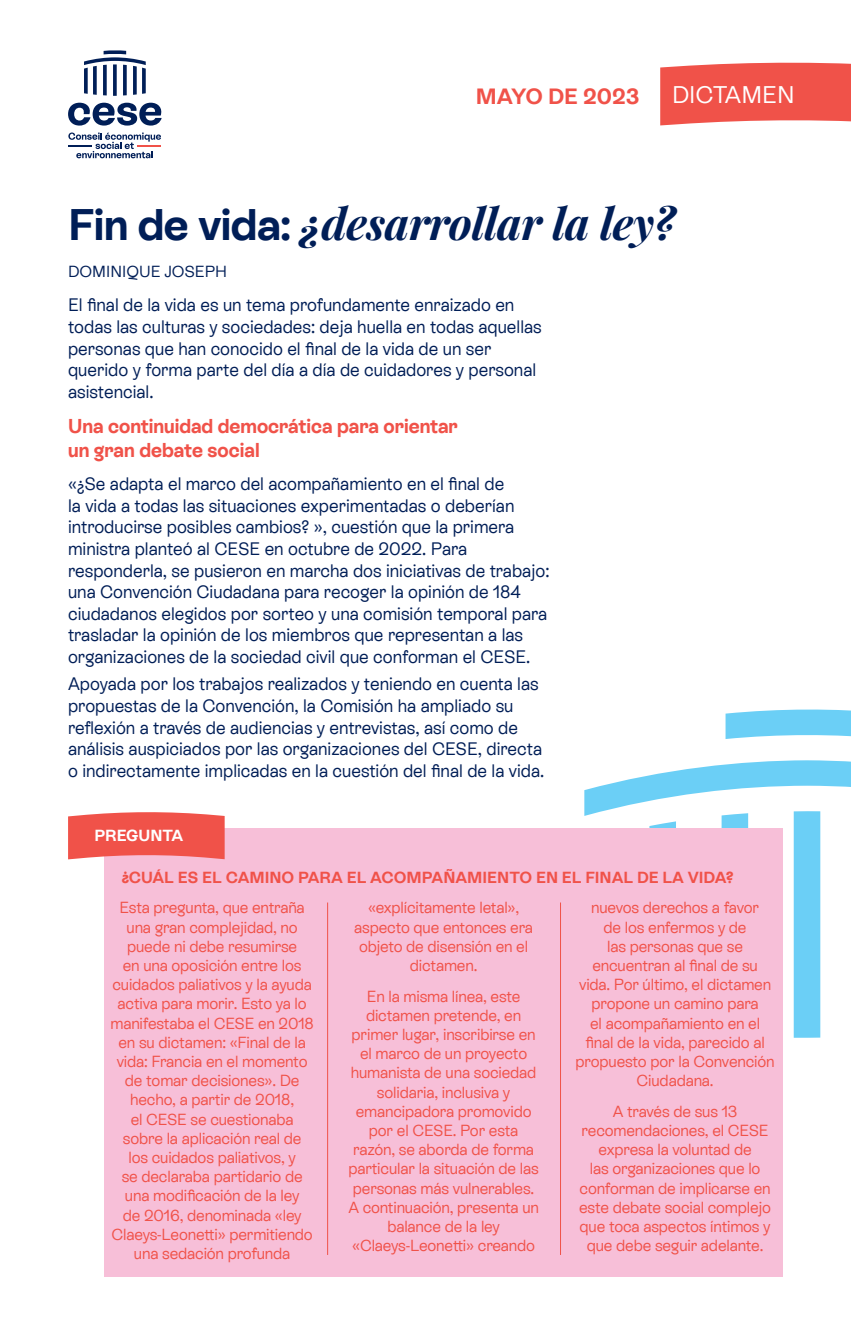
<style>
.page{position:relative;width:851px;height:1344px;background:#fff}
.page>*{position:absolute;margin:0;border:0;box-sizing:border-box;transform-origin:0 0}
.t1{font:italic 700 44px "Playfair Display";letter-spacing:-.01em;color:#001e57}
.t2{font:24px "ES Rebond Grotesque";color:#fff}
.t3{font:700 22px "ES Rebond Grotesque";color:#f05249}
.t4{font:700 20px/24px "ES Rebond Grotesque";color:#f05249}
.t5{font:18px/21.6px "ES Rebond Grotesque";color:#001e57}
.t6{font:16px/19.2px "ES Rebond Grotesque";letter-spacing:-.01em;color:#f05249;text-align:center}
.t7{font:700 16px "ES Rebond Grotesque";color:#f05249}
.t8{font:16px "ES Rebond Grotesque";color:#001e57}
.t9{font:700 16px "ES Rebond Grotesque";color:#fff}
.s1{font-family:"ES Rebond Grotesque";font-style:normal}
</style>
<div class="page">
<svg style="left:725px;top:709px;width:125px;height:30px;background:#81d6f7"></svg>
<svg style="left:584px;top:760px;width:266px;height:277px"></svg>
<svg style="left:660px;top:62px;width:190px;height:64px;background:#f1635b"></svg>
<svg style="left:68px;top:103px;width:94px;height:23px"></svg>
<svg style="left:68px;top:132px;width:93px;height:26px"></svg>
<svg style="left:84px;top:50px;width:62px;height:46px"></svg>
<div style="left:104px;top:828px;width:678px;height:449px;background:#f7bfd8"></div>
<svg style="left:68px;top:812px;width:157px;height:48px;background:#f16059"></svg>
<hr style="left:327px;top:902px;width:1px;height:353px;background:#f05249">
<hr style="left:560px;top:902px;width:1px;height:353px;background:#f05249">
<h3 class="t3" style="left:476px;top:82px;width:165px">MAYO DE 2023</h3>
<h2 class="t2" style="left:672px;top:79px;width:124px">DICTAMEN</h2>
<h1 class="t1" style="left:68px;top:190px;width:608px"><span class="s1">Fin de vida:</span> ¿desarrollar la ley?</h1>
<p class="t8" style="left:68px;top:260px;width:160px">DOMINIQUE JOSEPH</p>
<p class="t5" style="left:68px;top:294px;width:475px">El final de la vida es un tema profundamente enraizado en todas las culturas y sociedades: deja huella en todas aquellas personas que han conocido el final de la vida de un ser querido y forma parte del día a día de cuidadores y personal asistencial.</p>
<p class="t4" style="left:68px;top:413px;width:391px">Una continuidad democrática para orientar un gran debate social</p>
<p class="t5" style="left:68px;top:472px;width:483px">«¿Se adapta el marco del acompañamiento en el final de<br>la vida a todas las situaciones experimentadas o deberían introducirse posibles cambios? », cuestión que la primera ministra planteó al CESE en octubre de 2022. Para responderla, se pusieron en marcha dos iniciativas de trabajo: una Convención Ciudadana para recoger la opinión de 184 ciudadanos elegidos por sorteo y una comisión temporal para trasladar la opinión de los miembros que representan a las organizaciones de la sociedad civil que conforman el CESE.</p>
<p class="t5" style="left:68px;top:672px;width:477px">Apoyada por los trabajos realizados y teniendo en cuenta las propuestas de la Convención, la Comisión ha ampliado su reflexión a través de audiencias y entrevistas, así como de análisis auspiciados por las organizaciones del CESE, directa o indirectamente implicadas en la cuestión del final de la vida.</p>
<p class="t9" style="left:94px;top:824px;width:90px">PREGUNTA</p>
<p class="t7" style="left:121px;top:866px;width:614px">¿CUÁL ES EL CAMINO PARA EL ACOMPAÑAMIENTO EN EL FINAL DE LA VIDA?</p>
<p class="t6" style="left:110px;top:897px;width:205px">Esta pregunta, que entraña una gran complejidad, no puede ni debe resumirse<br>en una oposición entre los cuidados paliativos y la ayuda activa para morir. Esto ya lo manifestaba el CESE en 2018 en su dictamen: «Final de la vida: Francia en el momento de tomar decisiones». De hecho, a partir de 2018,<br>el CESE se cuestionaba sobre la aplicación real de<br>los cuidados paliativos, y<br>se declaraba partidario de una modificación de la ley<br>de 2016, denominada «ley<br>Claeys-Leonetti» permitiendo una sedación profunda</p>
<p class="t6" style="left:354px;top:897px;width:180px">«explícitamente letal», aspecto que entonces era objeto de disensión en el dictamen.</p>
<p class="t6" style="left:575px;top:897px;width:200px">nuevos derechos a favor<br>de los enfermos y de<br>las personas que se encuentran al final de su vida. Por último, el dictamen propone un camino para<br>el acompañamiento en el final de la vida, parecido al propuesto por la Convención<br>Ciudadana.</p>
<p class="t6" style="left:579px;top:1101px;width:193px">A través de sus 13 recomendaciones, el CESE expresa la voluntad de<br>las organizaciones que lo conforman de implicarse en este debate social complejo que toca aspectos íntimos y que debe seguir adelante.</p>
<p class="t6" style="left:348px;top:986px;width:192px">En la misma línea, este dictamen pretende, en primer lugar, inscribirse en el marco de un proyecto humanista de una sociedad solidaria, inclusiva y emancipadora promovido por el CESE. Por esta razón, se aborda de forma particular la situación de las personas más vulnerables.<br>A continuación, presenta un balance de la ley «Claeys-Leonetti» creando</p>
</div>
